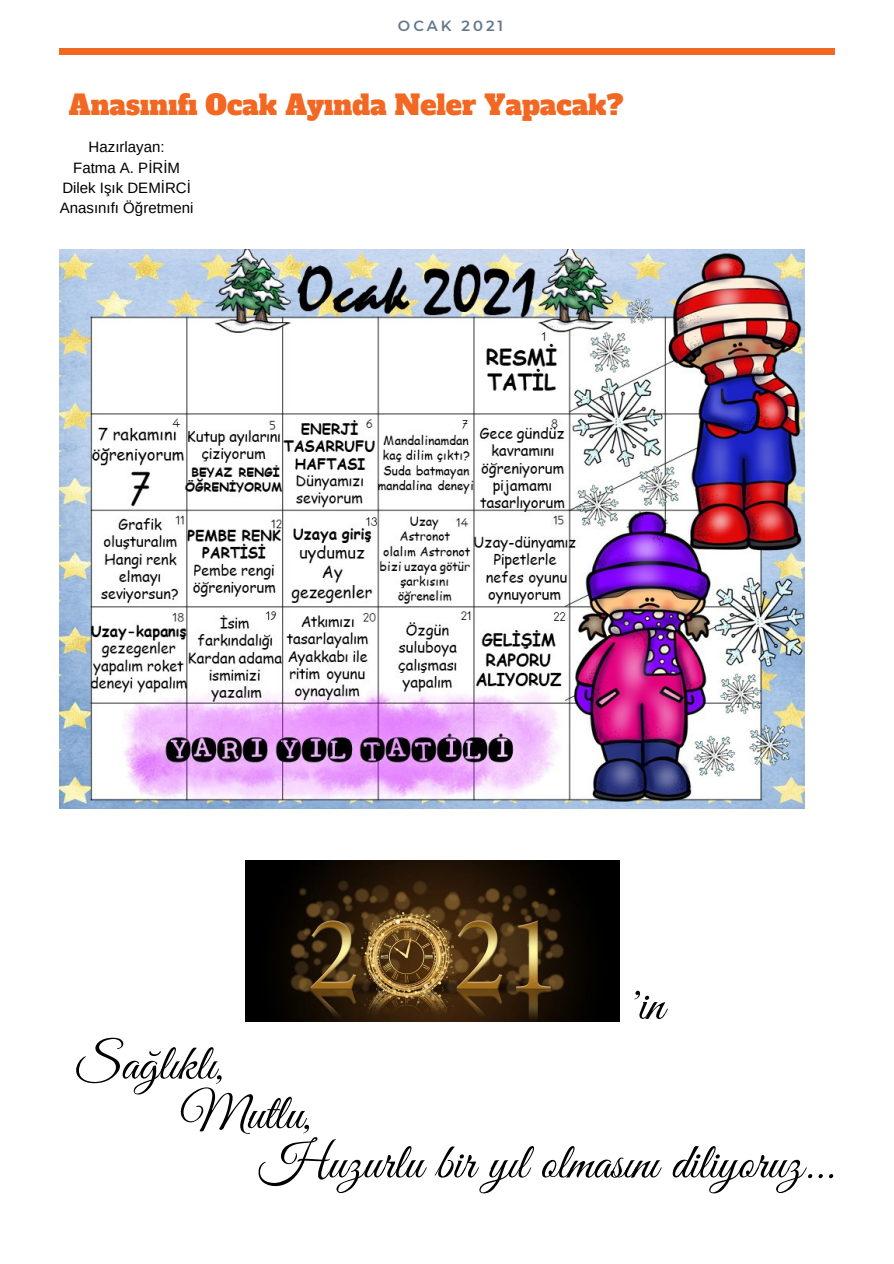
<style>
.page{position:relative;width:894px;height:1264px;background:#fff}
.page>*{position:absolute;margin:0;border:0;box-sizing:border-box;transform-origin:0 0}
.t1{font:50.25px "Great Vibes";color:#000}
.t2{font:27px "Alfa Slab One";color:#f26722}
.t3{font:15px "Arimo";color:#000}
.t4{font:600 14.7px "Montserrat";letter-spacing:.2em;color:#516780}
</style>
<div class="page">
<div style="left:60px;top:49px;width:774px;height:5px;background:#f26722"></div>
<img style="left:60px;top:249px;width:744px;height:559px">
<img style="left:245px;top:860px;width:374px;height:161px">
<p class="t4" style="left:398px;top:17px;width:107px">OCAK 2021</p>
<p class="t2" style="left:69px;top:87px;width:556px">Anasınıfı Ocak Ayında Neler Yapacak?</p>
<p class="t3" style="left:89px;top:139px;width:77px">Hazırlayan:</p>
<p class="t3" style="left:73px;top:159px;width:108px">Fatma A. PİRİM</p>
<p class="t3" style="left:62px;top:179px;width:130px">Dilek Işık DEMİRCİ</p>
<p class="t3" style="left:60px;top:200px;width:135px">Anasınıfı Öğretmeni</p>
<p class="t1" style="left:630px;top:976px;width:35px">'in</p>
<p class="t1" style="left:76px;top:1035px;width:149px">Sağlıklı,</p>
<p class="t1" style="left:180px;top:1085px;width:132px">Mutlu,</p>
<p class="t1" style="left:259px;top:1134px;width:576px">Huzurlu bir yıl olmasını diliyoruz...</p>
</div>
